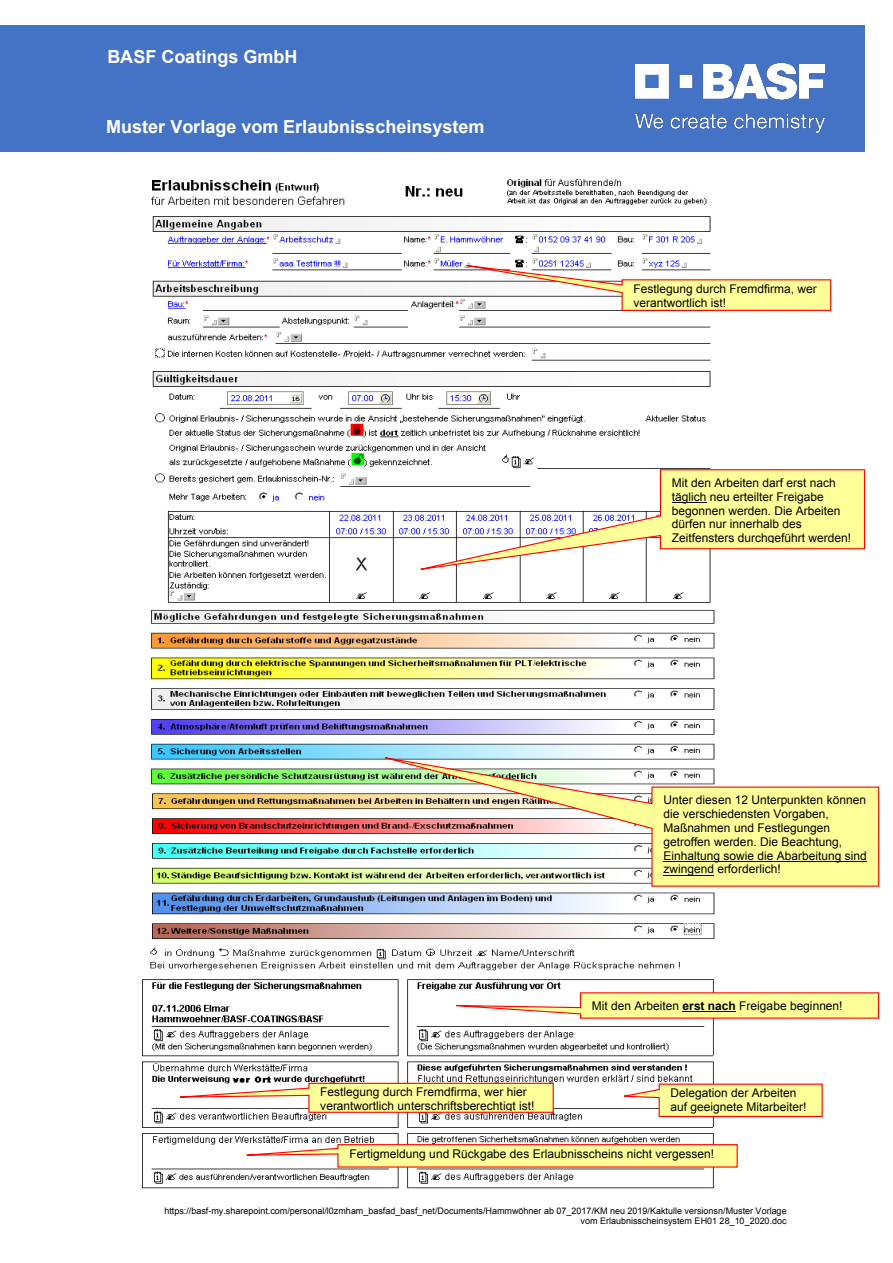
<style>
.page{position:relative;width:893px;height:1263px;background:#fff}
.page>*{position:absolute;margin:0;border:0;box-sizing:border-box;transform-origin:0 0}
.t1{font:700 18px "Arial";color:#fff}
.t2{font:12px/13.8px "Arial";color:#000}
.t3{font:9px/10.4px "Arial";color:#000;text-align:right}
.s1{font-weight:700}
</style>
<div class="page">
<div style="left:0;top:25px;width:864px;height:127px;background:#4472c4"></div>
<img style="left:635px;top:64px;width:190px;height:68px">
<img style="left:151px;top:179px;width:560px;height:424px">
<img style="left:150px;top:609px;width:565px;height:362px">
<img style="left:142px;top:979px;width:589px;height:210px">
<svg style="left:393px;top:469px;width:473px;height:105px"></svg>
<hr style="left:672px;top:502px;width:35px;height:1px;background:#000">
<svg style="left:361px;top:752px;width:519px;height:135px"></svg>
<hr style="left:663px;top:861px;width:204px;height:1px;background:#000">
<hr style="left:663px;top:875px;width:51px;height:1px;background:#000">
<svg style="left:412px;top:992px;width:468px;height:27px"></svg>
<hr style="left:683px;top:1011px;width:53px;height:1px;background:#000">
<svg style="left:142px;top:1082px;width:412px;height:31px"></svg>
<svg style="left:614px;top:1083px;width:209px;height:34px"></svg>
<svg style="left:210px;top:1143px;width:528px;height:25px"></svg>
<svg style="left:465px;top:264px;width:367px;height:47px"></svg>
<h1 class="t1" style="left:107px;top:44px;width:192px">BASF Coatings GmbH</h1>
<h1 class="t1" style="left:106px;top:114px;width:380px">Muster Vorlage vom Erlaubnisscheinsystem</h1>
<p class="t2" style="left:634px;top:282px;width:185px">Festlegung durch Fremdfirma, wer verantwortlich ist!</p>
<p class="t2" style="left:672px;top:476px;width:181px">Mit den Arbeiten darf erst nach täglich neu erteilter Freigabe begonnen werden. Die Arbeiten dürfen nur innerhalb des<br>Zeitfensters durchgeführt werden!</p>
<p class="t2" style="left:663px;top:793px;width:205px">Unter diesen 12 Unterpunkten können die verschiedensten Vorgaben,<br>Maßnahmen und Festlegungen getroffen werden. Die Beachtung,<br>Einhaltung sowie die Abarbeitung sind zwingend erforderlich!</p>
<p class="t2" style="left:592px;top:999px;width:252px">Mit den Arbeiten <span class="s1">erst nach</span> Freigabe beginnen!</p>
<p class="t2" style="left:320px;top:1085px;width:216px">Festlegung durch Fremdfirma, wer hier verantwortlich unterschriftsberechtigt ist!</p>
<p class="t2" style="left:671px;top:1086px;width:137px">Delegation der Arbeiten auf geeignete Mitarbeiter!</p>
<p class="t2" style="left:349px;top:1147px;width:366px">Fertigmeldung und Rückgabe des Erlaubnisscheins nicht vergessen!</p>
<p class="t3" style="left:164px;top:1206px;width:624px">https://basf-my.sharepoint.com/personal/l0zmham_basfad_basf_net/Documents/Hammwöhner ab 07_2017/KM neu 2019/Kaktulle versionsn/Muster Vorlage vom Erlaubnisscheinsystem EH01 28_10_2020.doc</p>
</div>
